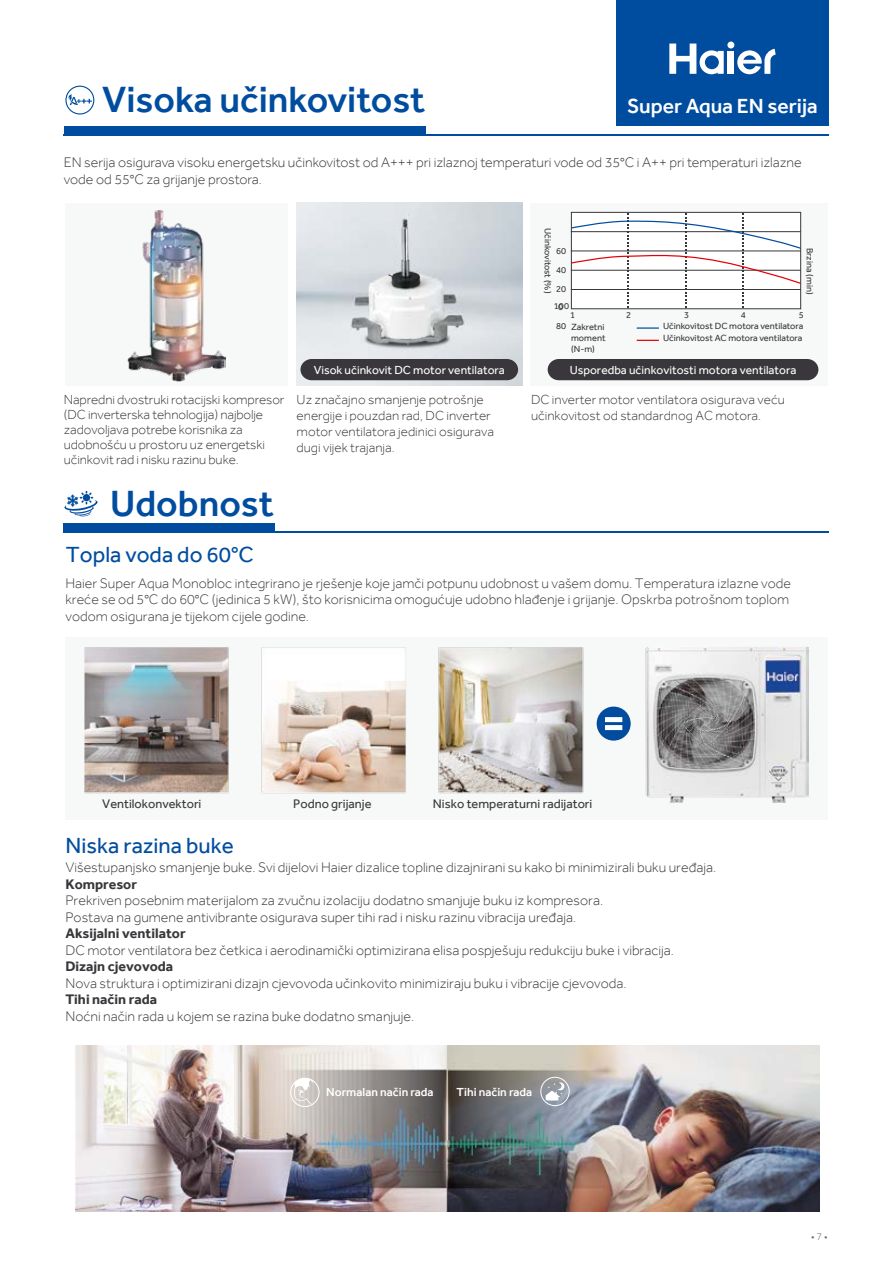
<style>
.page{position:relative;width:893px;height:1263px;background:#fff}
.page>*{position:absolute;margin:0;border:0;box-sizing:border-box;transform-origin:0 0}
.t1{font:500 37.5px "Effra";color:#004d9f}
.t2{font:22.5px "Effra";color:#004d9f}
.t3{font:500 21px "Effra";color:#fff}
.t4{font:300 14.25px/16.5px "Effra";color:#39373b}
.t5{font:300 14.25px/16.5px "Effra";color:#3f3b3a}
.t6{font:700 14.25px "Effra";color:#39373b}
.t7{font:300 13.5px/15px "Effra";color:#39373b}
.t8{font:12.75px "Effra";color:#39373b}
.t9{font:12px "Effra";color:#fff}
.t10{font:500 12px "Effra";color:#fff}
.t11{font:300 10.5px "Effra";color:#68676c}
.t12{font:9.15px/11.1px "Effra";color:#39373b;text-align:justify}
</style>
<div class="page">
<div style="left:65px;top:637px;width:763px;height:183px;background:#f7f8f8"></div>
<div style="left:65px;top:203px;width:223px;height:183px;background:#f7f8f8"></div>
<img style="left:127px;top:210px;width:98px;height:171px">
<img style="left:297px;top:203px;width:225px;height:183px">
<img style="left:85px;top:647px;width:723px;height:155px">
<img style="left:75px;top:1045px;width:744px;height:166px">
<div style="left:530px;top:203px;width:298px;height:183px;background:#f7f8f8"></div>
<div style="left:64px;top:126px;width:361px;height:9px;background:#004d9f"></div>
<hr style="left:64px;top:134px;width:765px;height:2px;background:#004d9f">
<svg style="left:65px;top:86px;width:29px;height:29px"></svg>
<svg style="left:571px;top:212px;width:230px;height:97px"></svg>
<svg style="left:570px;top:213px;width:232px;height:95px"></svg>
<svg style="left:637px;top:340px;width:22px;height:1px"></svg>
<hr style="left:637px;top:327px;width:22px;height:2px;background:#004d9f">
<div style="left:548px;top:359px;width:270px;height:21px;background:#39373b"></div>
<div style="left:300px;top:359px;width:218px;height:21px;background:#39373b"></div>
<div style="left:64px;top:523px;width:211px;height:9px;background:#004d9f"></div>
<hr style="left:64px;top:531px;width:765px;height:2px;background:#004d9f">
<svg style="left:293px;top:1078px;width:20px;height:27px"></svg>
<div style="left:290px;top:1078px;width:29px;height:29px;border:1px solid #fff;border-radius:50%"></div>
<svg style="left:546px;top:1082px;width:19px;height:18px"></svg>
<div style="left:541px;top:1077px;width:28px;height:29px;border:1px solid #fff;border-radius:50%"></div>
<div style="left:597px;top:707px;width:34px;height:34px;background:#004d9f;border-radius:50%"></div>
<svg style="left:605px;top:717px;width:17px;height:13px"></svg>
<div style="left:616px;top:0;width:213px;height:126px;background:#004d9f"></div>
<div style="left:728px;top:51px;width:6px;height:23px;background:#fff"></div>
<div style="left:727px;top:42px;width:7px;height:6px;background:#fff;border-radius:50%"></div>
<svg style="left:669px;top:44px;width:55px;height:30px"></svg>
<svg style="left:737px;top:49px;width:39px;height:25px"></svg>
<svg style="left:64px;top:491px;width:34px;height:26px"></svg>
<h1 class="t1" style="left:102px;top:78px;width:325px">Visoka učinkovitost</h1>
<h3 class="t3" style="left:627px;top:93px;width:192px">Super Aqua EN serija</h3>
<p class="t4" style="left:64px;top:154px;width:739px">EN serija osigurava visoku energetsku učinkovitost od A+++ pri izlaznoj temperaturi vode od 35°C i A++ pri temperaturi izlazne vode od 55°C za grijanje prostora.</p>
<p class="t12" style="left:554px;top:228px;width:67px;rotate:90deg">Učinkovitost (%)</p>
<p class="t12" style="left:556px;top:246px;width:12px">60</p>
<p class="t12" style="left:556px;top:265px;width:12px">40</p>
<p class="t12" style="left:556px;top:284px;width:12px">20</p>
<p class="t12" style="left:554px;top:301px;width:17px">100</p>
<p class="t12" style="left:815px;top:248px;width:48px;rotate:90deg">Brzina (min)</p>
<p class="t12" style="left:570px;top:309px;width:7px">1</p>
<p class="t12" style="left:626px;top:309px;width:7px">2</p>
<p class="t12" style="left:684px;top:309px;width:7px">3</p>
<p class="t12" style="left:741px;top:309px;width:7px">4</p>
<p class="t12" style="left:799px;top:309px;width:7px">5</p>
<p class="t12" style="left:556px;top:320px;width:12px">80</p>
<p class="t12" style="left:571px;top:321px;width:36px">Zakretni moment (N-m)</p>
<p class="t12" style="left:663px;top:320px;width:142px;line-height:11.9px">Učinkovitost DC motora ventilatora<br>Učinkovitost AC motora ventilatora</p>
<p class="t9" style="left:314px;top:363px;width:193px">Visok učinkovit DC motor ventilatora</p>
<p class="t9" style="left:570px;top:363px;width:228px">Usporedba učinkovitosti motora ventilatora</p>
<p class="t7" style="left:64px;top:392px;width:222px">Napredni dvostruki rotacijski kompresor (DC inverterska tehnologija) najbolje zadovoljava potrebe korisnika za udobnošću u prostoru uz energetski učinkovit rad i nisku razinu buke.</p>
<p class="t7" style="left:297px;top:392px;width:199px;line-height:15.8px">Uz značajno smanjenje potrošnje energije i pouzdan rad, DC inverter motor ventilatora jedinici osigurava dugi vijek trajanja.</p>
<p class="t7" style="left:531px;top:392px;width:255px;line-height:15.8px">DC inverter motor ventilatora osigurava veću učinkovitost od standardnog AC motora.</p>
<h1 class="t1" style="left:110px;top:481px;width:165px">Udobnost</h1>
<h2 class="t2" style="left:66px;top:541px;width:189px">Topla voda do 60°C</h2>
<p class="t5" style="left:65px;top:574px;width:727px">Haier Super Aqua Monobloc integrirano je rješenje koje jamči potpunu udobnost u vašem domu. Temperatura izlazne vode kreće se od 5°C do 60°C (jedinica 5 kW), što korisnicima omogućuje udobno hlađenje i grijanje. Opskrba potrošnom toplom vodom osigurana je tijekom cijele godine.</p>
<p class="t8" style="left:102px;top:796px;width:101px">Ventilokonvektori</p>
<p class="t8" style="left:293px;top:796px;width:80px">Podno grijanje</p>
<p class="t8" style="left:433px;top:796px;width:161px">Nisko temperaturni radijatori</p>
<h2 class="t2" style="left:66px;top:832px;width:170px">Niska razina buke</h2>
<p class="t4" style="left:65px;top:859px;width:652px">Višestupanjsko smanjenje buke. Svi dijelovi Haier dizalice topline dizajnirani su kako bi minimizirali buku uređaja.</p>
<p class="t6" style="left:65px;top:875px;width:73px">Kompresor</p>
<p class="t4" style="left:65px;top:892px;width:539px">Prekriven posebnim materijalom za zvučnu izolaciju dodatno smanjuje buku iz kompresora.<br>Postava na gumene antivibrante osigurava super tihi rad i nisku razinu vibracija uređaja.</p>
<p class="t6" style="left:65px;top:925px;width:122px">Aksijalni ventilator</p>
<p class="t4" style="left:65px;top:941px;width:610px">DC motor ventilatora bez četkica i aerodinamički optimizirana elisa pospješuju redukciju buke i vibracija.</p>
<p class="t6" style="left:65px;top:958px;width:109px">Dizajn cjevovoda</p>
<p class="t4" style="left:65px;top:974px;width:563px">Nova struktura i optimizirani dizajn cjevovoda učinkovito minimiziraju buku i vibracije cjevovoda.</p>
<p class="t6" style="left:65px;top:991px;width:93px">Tihi način rada</p>
<p class="t4" style="left:65px;top:1007px;width:350px">Noćni način rada u kojem se razina buke dodatno smanjuje.</p>
<p class="t10" style="left:326px;top:1085px;width:109px">Normalan način rada</p>
<p class="t10" style="left:457px;top:1085px;width:77px">Tihi način rada</p>
<p class="t11" style="left:811px;top:1230px;width:18px">• 7•</p>
</div>
